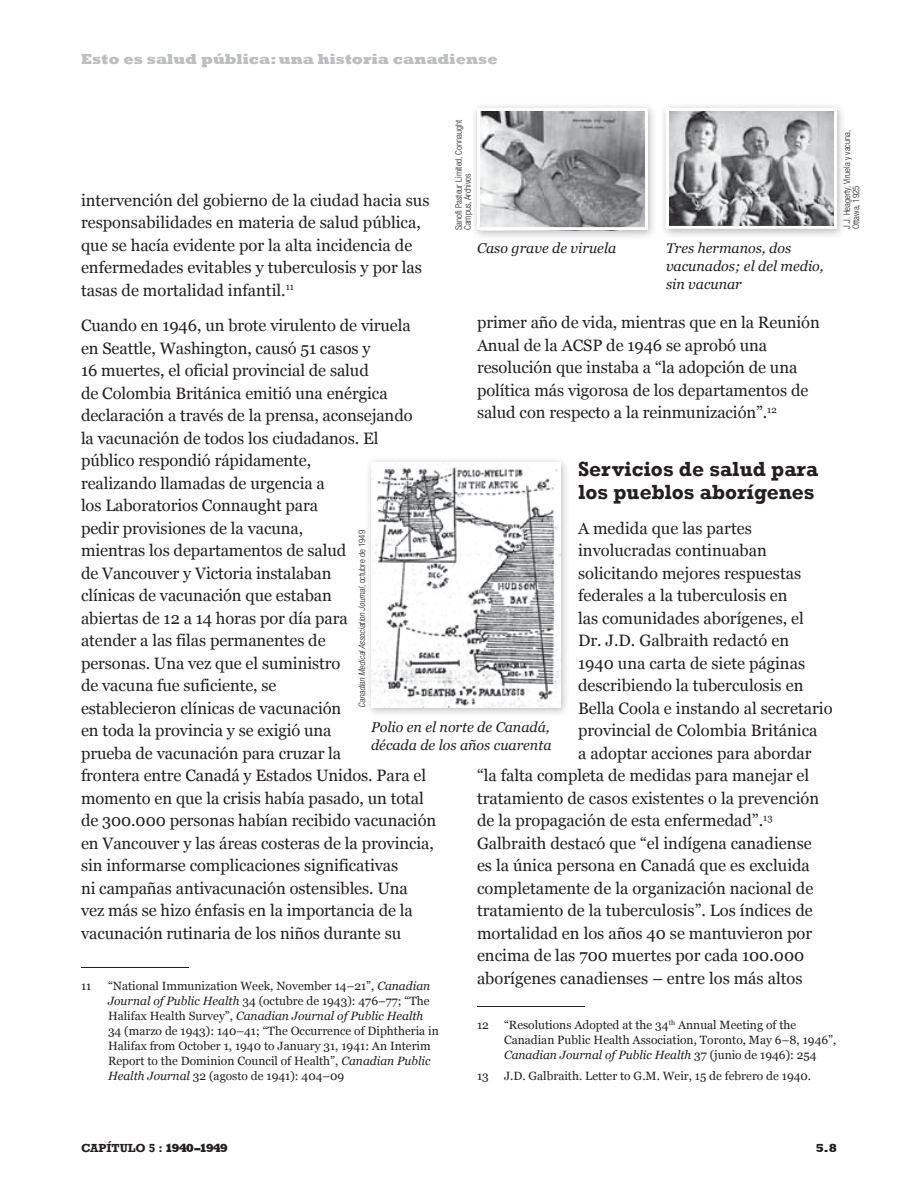
<style>
.page{position:relative;width:918px;height:1188px;background:#fff}
.page>*{position:absolute;margin:0;border:0;box-sizing:border-box;transform-origin:0 0}
.sub1{font:700 21px/22.5px "Rockwell";color:#231f20}
.body_37005_printable{font:16.5px/22.5px "Georgia";letter-spacing:-.005em;color:#231f20}
.endnotes{font:16.5px/22.5px "Georgia";color:#231f20}
.t1{font:800 15px "Rockwell";color:#bcbec0}
.caption_37005_printa{font:italic 14.25px/18px "Georgia";color:#231f20}
.endnotes-2{font:12px/15px "Georgia";color:#231f20}
.t2{font:700 12px "Rockwell";color:#231f20}
.t3{font:800 12px "Rockwell";color:#231f20}
.photo_credit_37005_E{font:300 condensed 9px/9px "Helvetica Neue";color:#231f20}
.photo_credit_37005_E-2{font:italic 300 condensed 9px "Helvetica Neue";color:#231f20}
.s1{font-style:italic}
.s2{font-style:normal}
.s3{font-weight:800}
</style>
<div class="page">
<hr style="left:81px;top:967px;width:108px;height:1px;background:#231f20">
<hr style="left:477px;top:1006px;width:108px;height:1px;background:#231f20">
<div style="left:470px;top:101px;width:188px;height:139px;background:#231f20;opacity:.3"></div>
<img style="left:481px;top:112px;width:163px;height:114px">
<div style="left:477px;top:108px;width:171px;height:122px;border:3px solid #fff"></div>
<div style="left:659px;top:101px;width:188px;height:137px;background:#231f20;opacity:.3"></div>
<img style="left:670px;top:112px;width:163px;height:113px">
<div style="left:666px;top:108px;width:171px;height:121px;border:3px solid #fff"></div>
<div style="left:364px;top:456px;width:206px;height:262px;background:#231f20;opacity:.3"></div>
<img style="left:371px;top:462px;width:189px;height:246px">
<p class="t1" style="left:81px;top:51px;width:418px">Esto es salud pública: una historia canadiense</p>
<p class="photo_credit_37005_E" style="left:454px;top:230px;width:112px;rotate:-90deg">Sanofi Pasteur Limited, Connaught<br>Campus, Archivos</p>
<p class="photo_credit_37005_E" style="left:842px;top:229px;width:100px;rotate:-90deg">J.J. Heagerty, Viruela y vacuna,<br>Ottawa, 1925</p>
<p class="endnotes" style="left:81px;top:189px;width:350px">intervención del gobierno de la ciudad hacia sus responsabilidades en materia de salud pública, que se hacía evidente por la alta incidencia de enfermedades evitables y tuberculosis y por las tasas de mortalidad infantil. <sup>11</sup></p>
<p class="body_37005_printable" style="left:81px;top:315px;width:357px">Cuando en 1946, un brote virulento de viruela<br>en Seattle, Washington, causó 51 casos y<br>16 muertes, el oficial provincial de salud<br>de Colombia Británica emitió una enérgica declaración a través de la prensa, aconsejando<br>la vacunación de todos los ciudadanos. El<br>público respondió rápidamente,<br>realizando llamadas de urgencia a<br>los Laboratorios Connaught para<br>pedir provisiones de la vacuna,<br>mientras los departamentos de salud<br>de Vancouver y Victoria instalaban<br>clínicas de vacunación que estaban<br>abiertas de 12 a 14 horas por día para<br>atender a las filas permanentes de<br>personas. Una vez que el suministro<br>de vacuna fue suficiente, se<br>establecieron clínicas de vacunación<br>en toda la provincia y se exigió una<br>prueba de vacunación para cruzar la<br>frontera entre Canadá y Estados Unidos. Para el momento en que la crisis había pasado, un total de 300.000 personas habían recibido vacunación en Vancouver y las áreas costeras de la provincia, sin informarse complicaciones significativas<br>ni campañas antivacunación ostensibles. Una<br>vez más se hizo énfasis en la importancia de la vacunación rutinaria de los niños durante su</p>
<p class="caption_37005_printa" style="left:477px;top:239px;width:141px">Caso grave de viruela</p>
<p class="caption_37005_printa" style="left:666px;top:239px;width:159px">Tres hermanos, dos vacunados; el del medio, sin vacunar</p>
<p class="endnotes" style="left:477px;top:312px;width:344px">primer año de vida, mientras que en la Reunión Anual de la ACSP de 1946 se aprobó una resolución que instaba a “la adopción de una política más vigorosa de los departamentos de salud con respecto a la reinmunización”. <sup>12</sup></p>
<p class="sub1" style="left:578px;top:458px;width:242px">Servicios de salud para los pueblos aborígenes</p>
<p class="body_37005_printable" style="left:578px;top:517px;width:175px">A medida que las partes</p>
<p class="body_37005_printable" style="left:578px;top:540px;width:190px">involucradas continuaban</p>
<p class="body_37005_printable" style="left:578px;top:562px;width:225px">solicitando mejores respuestas</p>
<p class="body_37005_printable" style="left:578px;top:585px;width:211px">federales a la tuberculosis en</p>
<p class="body_37005_printable" style="left:578px;top:607px;width:227px">las comunidades aborígenes, el</p>
<p class="body_37005_printable" style="left:578px;top:630px;width:213px">Dr. J.D. Galbraith redactó en</p>
<p class="body_37005_printable" style="left:578px;top:652px;width:229px">1940 una carta de siete páginas</p>
<p class="body_37005_printable" style="left:578px;top:675px;width:227px">describiendo la tuberculosis en</p>
<p class="body_37005_printable" style="left:578px;top:697px;width:256px">Bella Coola e instando al secretario</p>
<p class="body_37005_printable" style="left:578px;top:720px;width:241px">provincial de Colombia Británica</p>
<p class="body_37005_printable" style="left:578px;top:742px;width:235px">a adoptar acciones para abordar</p>
<p class="body_37005_printable" style="left:477px;top:765px;width:334px">“la falta completa de medidas para manejar el</p>
<p class="body_37005_printable" style="left:477px;top:787px;width:344px">tratamiento de casos existentes o la prevención</p>
<p class="body_37005_printable" style="left:477px;top:810px;width:297px">de la propagación de esta enfermedad”. <sup>13</sup></p>
<p class="body_37005_printable" style="left:477px;top:832px;width:336px">Galbraith destacó que “el indígena canadiense</p>
<p class="body_37005_printable" style="left:477px;top:855px;width:334px">es la única persona en Canadá que es excluida</p>
<p class="body_37005_printable" style="left:477px;top:877px;width:338px">completamente de la organización nacional de</p>
<p class="body_37005_printable" style="left:477px;top:900px;width:337px">tratamiento de la tuberculosis”. Los índices de</p>
<p class="body_37005_printable" style="left:477px;top:922px;width:337px">mortalidad en los años 40 se mantuvieron por</p>
<p class="body_37005_printable" style="left:477px;top:945px;width:329px">encima de las 700 muertes por cada 100.000</p>
<p class="body_37005_printable" style="left:477px;top:967px;width:327px">aborígenes canadienses – entre los más altos</p>
<p class="endnotes-2" style="left:477px;top:1018px;width:13px">12</p>
<p class="endnotes-2" style="left:504px;top:1018px;width:334px">“Resolutions Adopted at the 34<sup>th</sup> Annual Meeting of the<br>Canadian Public Health Association, Toronto, May 6–8, 1946”,<br><span class="s1">Canadian Journal of Public Health</span> 37 (junio de 1946): 254</p>
<p class="endnotes-2" style="left:477px;top:1069px;width:13px">13</p>
<p class="endnotes-2" style="left:504px;top:1069px;width:307px">J.D. Galbraith. Letter to G.M. Weir, 15 de febrero de 1940.</p>
<p class="photo_credit_37005_E-2" style="left:357px;top:708px;width:179px;rotate:-90deg">Canadian Medical Association Journal<span class="s2">, octubre de 1949</span></p>
<p class="caption_37005_printa" style="left:371px;top:718px;width:182px">Polio en el norte de Canadá, década de los años cuarenta</p>
<p class="endnotes-2" style="left:81px;top:979px;width:12px">11</p>
<p class="endnotes-2" style="left:108px;top:979px;width:332px">“National Immunization Week, November 14–21”, <span class="s1">Canadian Journal of Public Health</span> 34 (octubre de 1943): 476–77; “The Halifax Health Survey”, <span class="s1">Canadian Journal of Public Health </span>34 (marzo de 1943): 140–41; “The Occurrence of Diphtheria in Halifax from October 1, 1940 to January 31, 1941: An Interim Report to the Dominion Council of Health”, <span class="s1">Canadian Public Health Journal</span> 32 (agosto de 1941): 404–09</p>
<p class="t2" style="left:81px;top:1141px;width:149px">CAPÍTULO 5 : <span class="s3">1940–1949</span></p>
<p class="t3" style="left:816px;top:1141px;width:23px">5.8</p>
</div>
